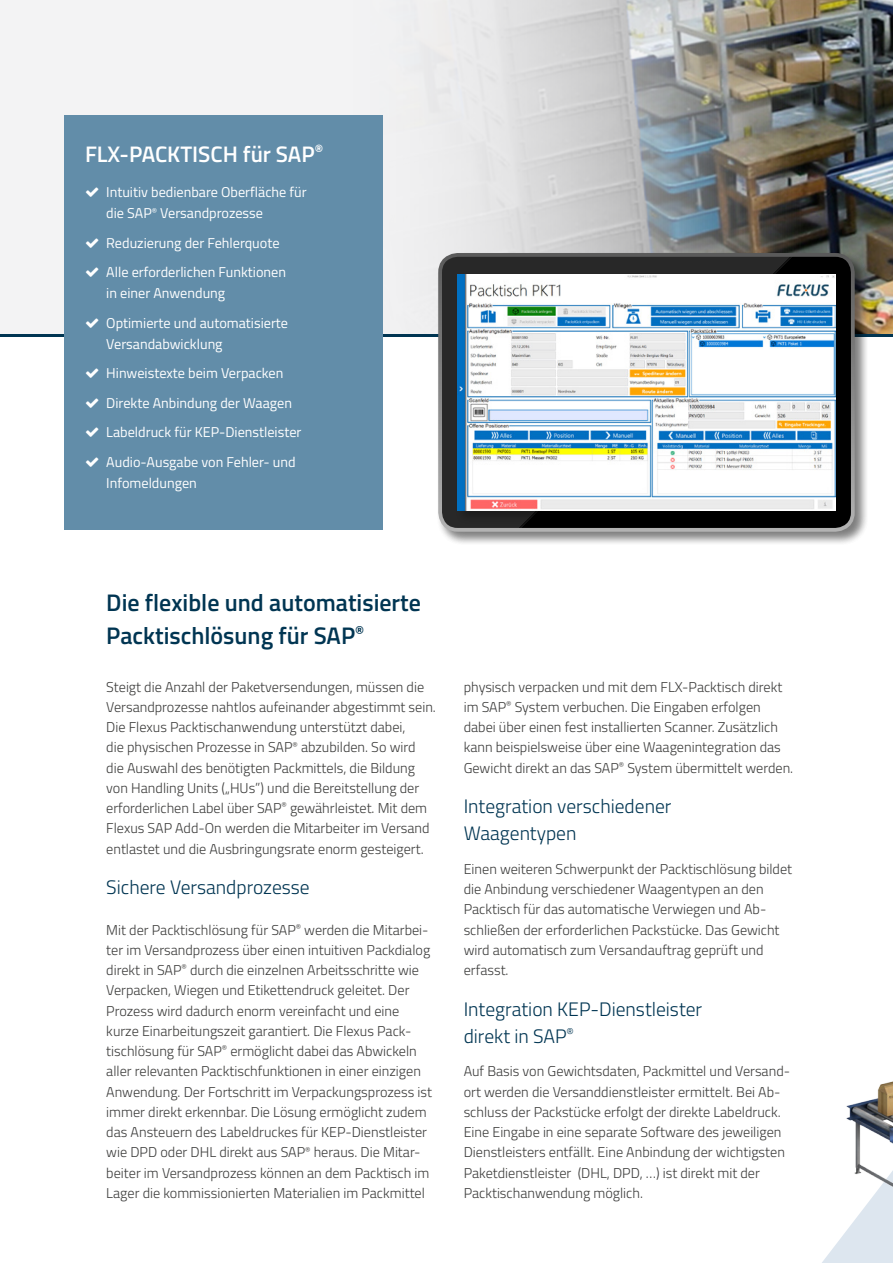
<style>
.page{position:relative;width:893px;height:1263px;background:#fff}
.page>*{position:absolute;margin:0;border:0;box-sizing:border-box;transform-origin:0 0}
.t1{font:600 24px/33px "Titillium Web";color:#003552}
.t2{font:600 22.5px "Titillium Web";color:#fff}
.t3{font:300 19.5px/27px "Titillium Web";color:#003552}
.t4{font:300 14.25px/20.2px "Titillium Web";color:#3c3c3b}
.t5{font:14.25px/29.5px "Titillium Web";color:#fff}
</style>
<div class="page">
<img style="left:0;top:0;width:893px;height:335px">
<hr style="left:0;top:335px;width:893px;height:2px;background:#003552">
<div style="left:64px;top:115px;width:319px;height:415px;background:#628da9"></div>
<svg style="left:822px;top:1205px;width:71px;height:58px;fill:#dde6ef"></svg>
<img style="left:846px;top:1081px;width:47px;height:124px">
<div style="left:436px;top:251px;width:433px;height:295px;background:#000;opacity:.3"></div>
<svg style="left:440px;top:255px;width:413px;height:275px;background:#222"></svg>
<div style="left:438px;top:253px;width:417px;height:279px;border:4px solid #fff;border-radius:18px"></div>
<div style="left:455px;top:272px;width:395px;height:252px;background:#000;opacity:.3"></div>
<img style="left:458px;top:274px;width:377px;height:236px">
<h2 class="t2" style="left:85px;top:137px;width:240px">FLX-PACKTISCH für SAP<sup>®</sup></h2>
<p class="t5" style="left:106px;top:181px;width:202px;line-height:21px">Intuitiv bedienbare Oberfläche für die SAP<sup>®</sup> Versandprozesse</p>
<p class="t5" style="left:106px;top:227px;width:181px">Reduzierung der Fehlerquote<br>Alle erforderlichen Funktionen</p>
<p class="t5" style="left:106px;top:278px;width:183px">in einer Anwendung<br>Optimierte und automatisierte</p>
<p class="t5" style="left:106px;top:328px;width:197px">Versandabwicklung<br>Hinweistexte beim Verpacken<br>Direkte Anbindung der Waagen<br>Labeldruck für KEP-Dienstleister<br>Audio-Ausgabe von Fehler- und</p>
<p class="t5" style="left:106px;top:467px;width:92px">Infomeldungen</p>
<h1 class="t1" style="left:106px;top:584px;width:316px">Die flexible und automatisierte<br>Packtischlösung für SAP<sup>®</sup></h1>
<p class="t4" style="left:106px;top:676px;width:331px">Steigt die Anzahl der Paketversendungen, müssen die Versandprozesse nahtlos aufeinander abgestimmt sein.<br>Die Flexus Packtischanwendung unterstützt dabei,<br>die physischen Prozesse in SAP<sup>®</sup> abzubilden. So wird die Auswahl des benötigten Packmittels, die Bildung von Handling Units („HUs”) und die Bereitstellung der erforderlichen Label über SAP<sup>®</sup> gewährleistet. Mit dem Flexus SAP Add-On werden die Mitarbeiter im Versand entlastet und die Ausbringungsrate enorm gesteigert.</p>
<h3 class="t3" style="left:106px;top:873px;width:205px">Sichere Versandprozesse</h3>
<p class="t4" style="left:106px;top:919px;width:327px">Mit der Packtischlösung für SAP<sup>®</sup> werden die Mitarbei&shy;ter im Versandprozess über einen intuitiven Packdialog direkt in SAP<sup>®</sup> durch die einzelnen Arbeitsschritte wie Verpacken, Wiegen und Etikettendruck geleitet. Der Prozess wird dadurch enorm vereinfacht und eine kurze Einarbeitungszeit garantiert. Die Flexus Pack&shy;tischlösung für SAP<sup>®</sup> ermöglicht dabei das Abwickeln aller relevanten Packtischfunktionen in einer einzigen Anwendung. Der Fortschritt im Verpackungsprozess ist immer direkt erkennbar. Die Lösung ermöglicht zudem das Ansteuern des Labeldruckes für KEP-Dienstleister wie DPD oder DHL direkt aus SAP<sup>®</sup> heraus. Die Mitar&shy;beiter im Versandprozess können an dem Packtisch im Lager die kommissionierten Materialien im Packmittel</p>
<p class="t4" style="left:464px;top:676px;width:331px">physisch verpacken und mit dem FLX-Packtisch direkt im SAP<sup>®</sup> System verbuchen. Die Eingaben erfolgen dabei über einen fest installierten Scanner. Zusätzlich kann beispielsweise über eine Waagenintegration das Gewicht direkt an das SAP<sup>®</sup> System übermittelt werden.</p>
<h3 class="t3" style="left:464px;top:792px;width:209px">Integration verschiedener<br>Waagentypen</h3>
<p class="t4" style="left:464px;top:858px;width:330px">Einen weiteren Schwerpunkt der Packtischlösung bildet die Anbindung verschiedener Waagentypen an den Packtisch für das automatische Verwiegen und Ab&shy;schließen der erforderlichen Packstücke. Das Gewicht wird automatisch zum Versandauftrag geprüft und erfasst.</p>
<h3 class="t3" style="left:464px;top:994px;width:240px">Integration KEP-Dienstleister direkt in SAP<sup>®</sup></h3>
<p class="t4" style="left:464px;top:1060px;width:328px">Auf Basis von Gewichtsdaten, Packmittel und Versand&shy;ort werden die Versanddienstleister ermittelt. Bei Ab&shy;schluss der Packstücke erfolgt der direkte Labeldruck.<br>Eine Eingabe in eine separate Software des jeweiligen Dienstleisters entfällt. Eine Anbindung der wichtigsten Paketdienstleister (DHL, DPD, …) ist direkt mit der Packtischanwendung möglich.</p>
</div>
